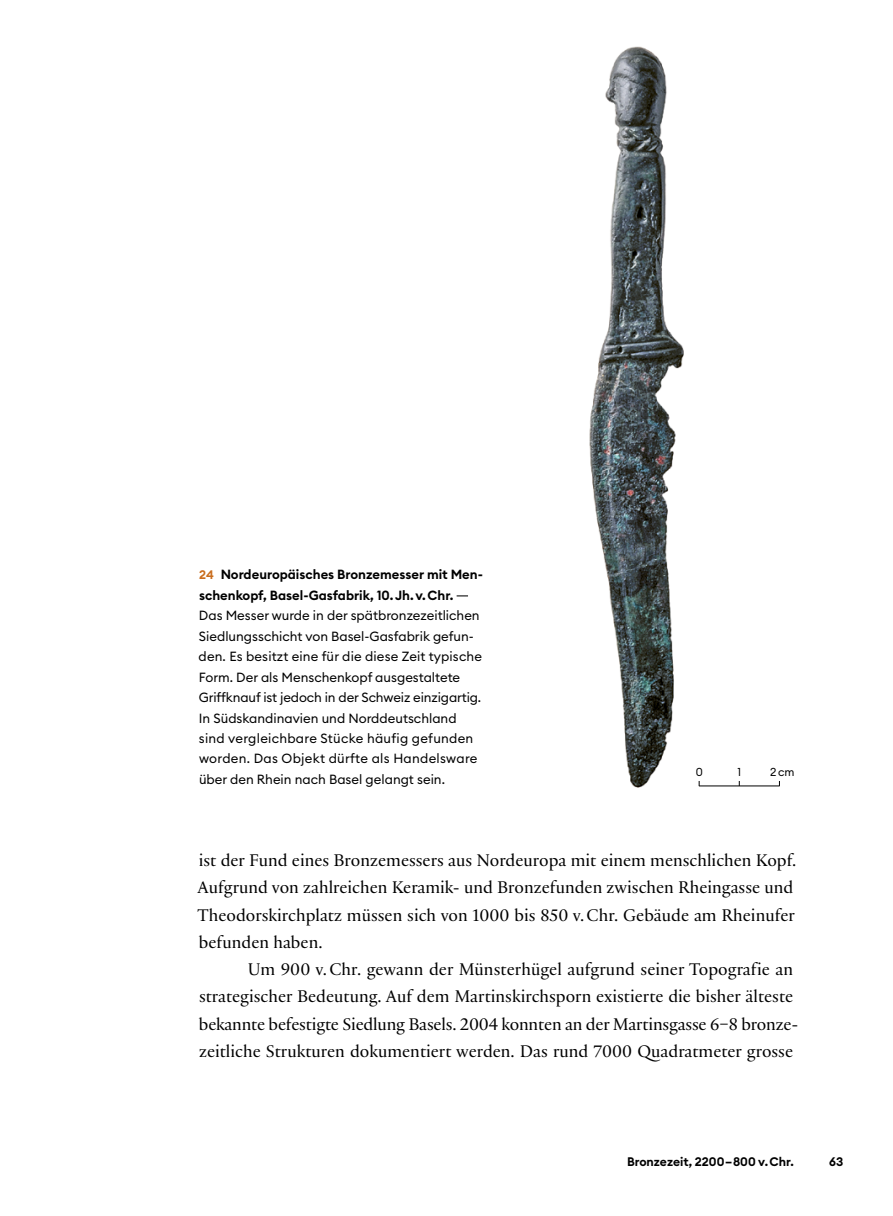
<style>
.page{position:relative;width:893px;height:1216px;background:#fff}
.page>*{position:absolute;margin:0;border:0;box-sizing:border-box;transform-origin:0 0}
.GT_mit_Einzug{font:18.2px/27.3px "Practice";color:#000}
.GT_ohne_Einzug{font:18.2px/27.3px "Practice";color:#000}
.Abb_Legende_fett{font:13.12px/20.5px "Euclid Circular B";color:#000}
.t1{font:600 12.25px "Euclid Circular B";color:#000}
.Beschriftung_6-5Pt{font:11.38px "Euclid Circular B";color:#000}
.s1{font-weight:600;font-size:12.25px;color:#ca6e1e}
.s2{font-weight:600}
</style>
<div class="page">
<img style="left:589px;top:46px;width:120px;height:742px">
<hr style="left:699px;top:785px;width:81px;height:1px;background:#000">
<p class="Abb_Legende_fett" style="left:199px;top:564px;width:286px"><span class="s1">24</span> <span class="s2">Nordeuropäisches Bronzemesser mit Men&shy;schenkopf, Basel-Gasfabrik, 10. Jh. v. Chr.<br></span>Das Messer wurde in der spätbronzezeitlichen Siedlungsschicht von Basel-Gasfabrik gefun&shy;den. Es besitzt eine für die diese Zeit typische Form. Der als Menschenkopf ausgestaltete Griffknauf ist jedoch in der Schweiz einzigartig.<br>In Südskandinavien und Norddeutschland sind vergleichbare Stücke häufig gefunden worden. Das Objekt dürfte als Handelsware über den Rhein nach Basel gelangt sein.</p>
<p class="Beschriftung_6-5Pt" style="left:696px;top:764px;width:9px">0</p>
<p class="Beschriftung_6-5Pt" style="left:737px;top:764px;width:5px">1</p>
<p class="Beschriftung_6-5Pt" style="left:770px;top:764px;width:26px">2cm</p>
<p class="GT_ohne_Einzug" style="left:198px;top:845px;width:600px">ist der Fund eines Bronzemessers aus Nordeuropa mit einem menschlichen Kopf.<br>Aufgrund von zahlreichen Keramik- und Bronzefunden zwischen Rheingasse und Theodorskirchplatz müssen sich von 1000 bis 850 v. Chr. Gebäude am Rheinufer befunden haben.</p>
<p class="GT_mit_Einzug" style="left:199px;top:955px;width:599px;text-indent:49px">Um 900 v. Chr. gewann der Münsterhügel aufgrund seiner Topografie an strategischer Bedeutung. Auf dem Martinskirchsporn existierte die bisher älteste bekannte befestigte Siedlung Basels. 2004 konnten an der Martinsgasse 6−8 bronze&shy;zeitliche Strukturen dokumentiert werden. Das rund 7000 Quadratmeter grosse</p>
<p class="t1" style="left:627px;top:1153px;width:168px">Bronzezeit, 2200–800 v. Chr.</p>
<p class="t1" style="left:829px;top:1153px;width:16px">63</p>
</div>
